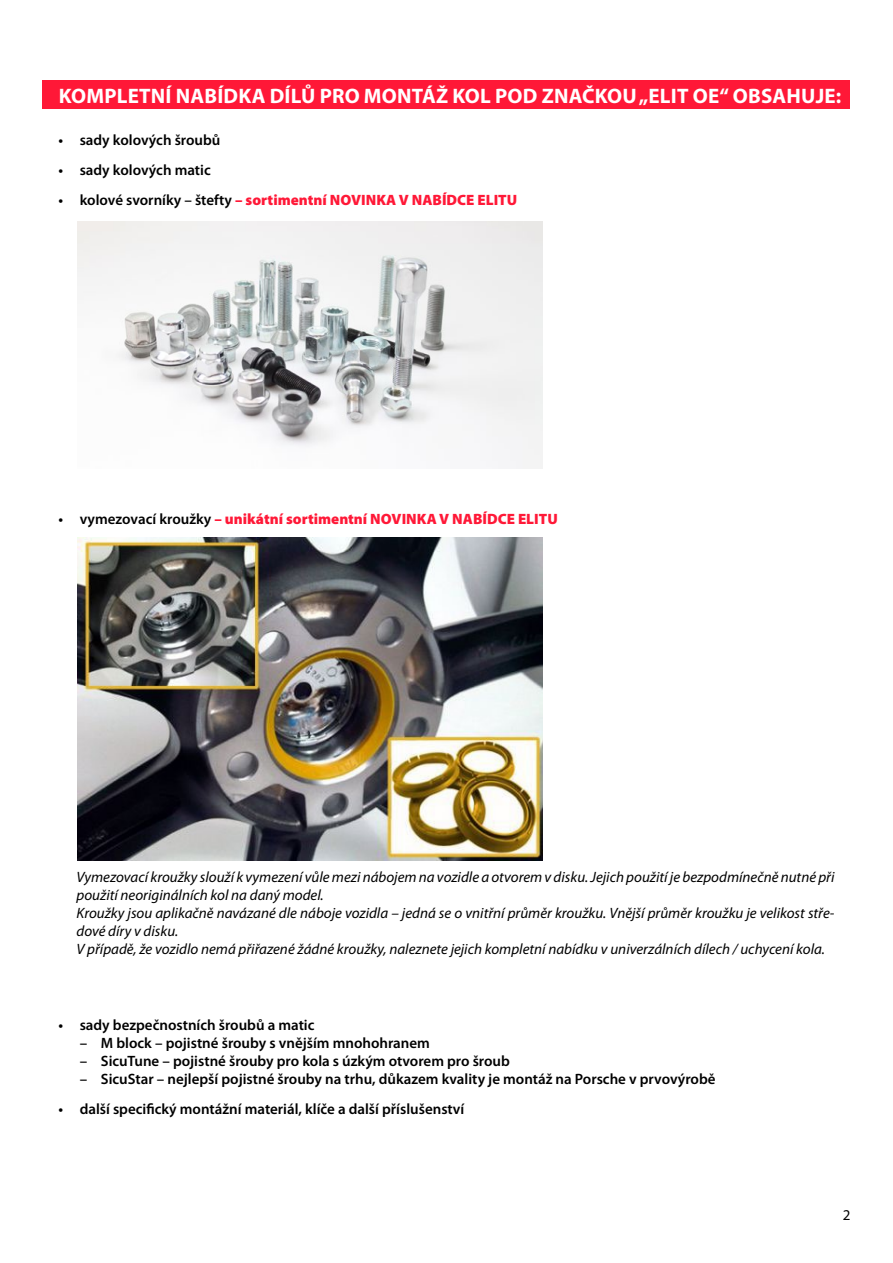
<style>
.page{position:relative;width:893px;height:1263px;background:#fff}
.page>*{position:absolute;margin:0;border:0;box-sizing:border-box;transform-origin:0 0}
.t1{font:700 21px "Myriad Pro";letter-spacing:.01em;color:#fff}
.t2{font:italic 15px/18px "Myriad Pro";color:#000}
.t3{font:600 15px "Myriad Pro";color:#000}
.t4{font:900 15px "Myriad Pro";color:#ff1837}
.t5{font:15px "Myriad Pro";color:#000}
.s1{font-weight:600;color:#000}
</style>
<div class="page">
<div style="left:43px;top:81px;width:807px;height:28px;background:#ff1837"></div>
<img style="left:78px;top:222px;width:464px;height:247px">
<img style="left:78px;top:537px;width:464px;height:324px">
<h1 class="t1" style="left:59px;top:82px;width:784px">KOMPLETNÍ NABÍDKA DÍLŮ PRO MONTÁŽ KOL POD ZNAČKOU „ELIT OE“ OBSAHUJE:</h1>
<p class="t3" style="left:58px;top:131px;width:163px">• sady kolových šroubů</p>
<p class="t3" style="left:58px;top:161px;width:154px">• sady kolových matic</p>
<p class="t4" style="left:58px;top:192px;width:460px"><span class="s1">• kolové svorníky – štefty</span> – sortimentní NOVINKA V NABÍDCE ELITU</p>
<p class="t4" style="left:58px;top:511px;width:501px"><span class="s1">• vymezovací kroužky</span> – unikátní sortimentní NOVINKA V NABÍDCE ELITU</p>
<p class="t2" style="left:76px;top:868px;width:759px">Vymezovací kroužky slouží k vymezení vůle mezi nábojem na vozidle a otvorem v disku. Jejich použití je bezpodmínečně nutné při použití neoriginálních kol na daný model.<br>Kroužky jsou aplikačně navázané dle náboje vozidla – jedná se o vnitřní průměr kroužku. Vnější průměr kroužku je velikost stře&shy;dové díry v disku.<br>V případě, že vozidlo nemá přiřazené žádné kroužky, naleznete jejich kompletní nabídku v univerzálních dílech / uchycení kola.</p>
<p class="t3" style="left:58px;top:1015px;width:258px">• sady bezpečnostních šroubů a matic</p>
<p class="t3" style="left:80px;top:1033px;width:352px">– M block – pojistné šrouby s vnějším mnohohranem</p>
<p class="t3" style="left:80px;top:1051px;width:432px">– SicuTune – pojistné šrouby pro kola s úzkým otvorem pro šroub</p>
<p class="t3" style="left:80px;top:1069px;width:637px">– SicuStar – nejlepší pojistné šrouby na trhu, důkazem kvality je montáž na Porsche v prvovýrobě</p>
<p class="t3" style="left:58px;top:1099px;width:407px">• další specifický montážní materiál, klíče a další příslušenství</p>
<p class="t5" style="left:843px;top:1206px;width:9px">2</p>
</div>
